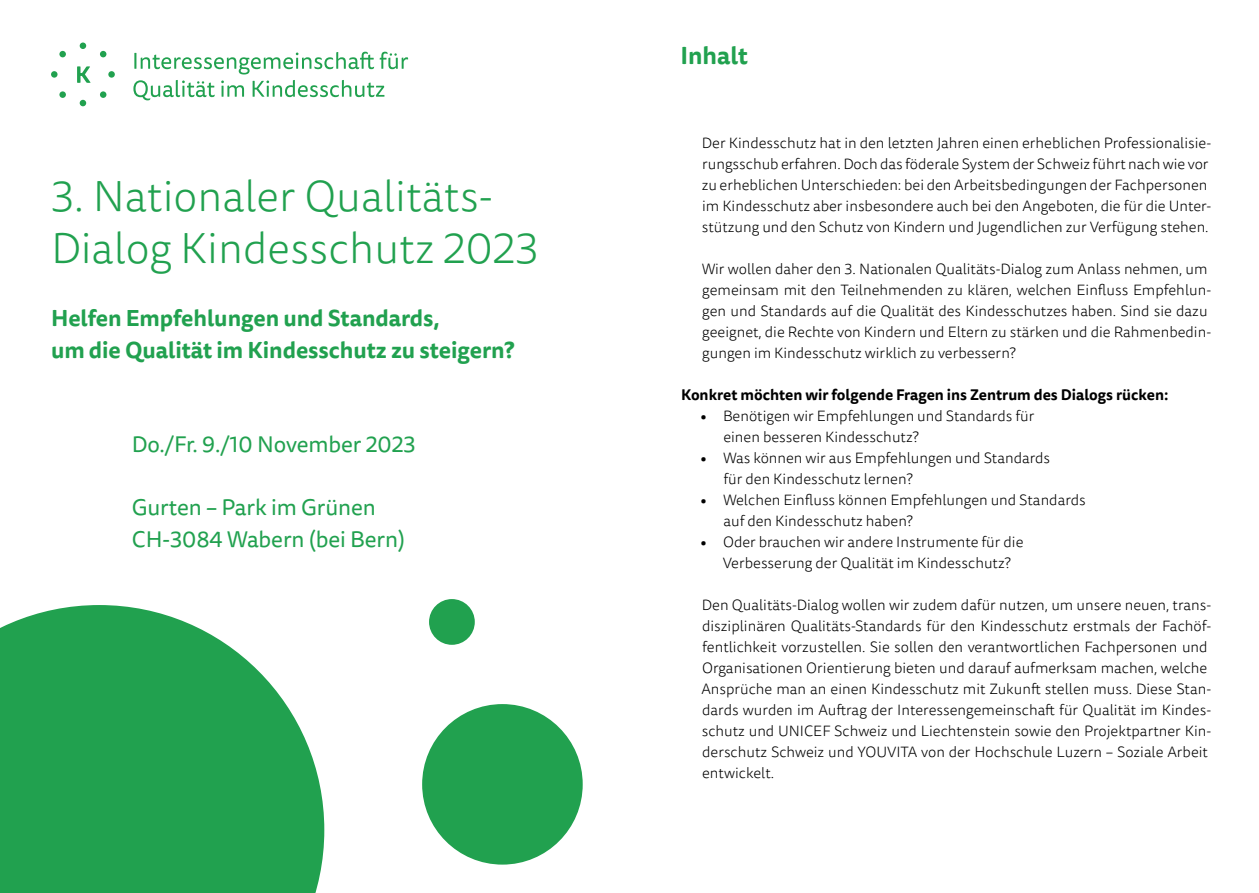
<style>
.page{position:relative;width:1259px;height:893px;background:#fff}
.page>*{position:absolute;margin:0;border:0;box-sizing:border-box;transform-origin:0 0}
.t1{font:300 43.5px/52.5px "Tisa Sans Pro";color:#21a14f}
.t2{font:700 24px "Tisa Sans Pro";color:#21a14f}
.t3{font:700 22.5px/31.5px "Tisa Sans Pro";letter-spacing:-.005em;color:#21a14f}
.t4{font:22.5px/31.5px "Tisa Sans Pro";letter-spacing:-.005em;color:#21a14f}
.t5{font:300 15px/21px "Tisa Sans Pro";color:#000}
.t6{font:700 15px "Tisa Sans Pro";color:#000}
.s1{font-weight:500}
</style>
<div class="page">
<div style="left:422px;top:704px;width:161px;height:161px;background:#21a14f;border-radius:50%"></div>
<svg style="left:0;top:605px;width:324px;height:288px;fill:#21a14f"></svg>
<div style="left:429px;top:599px;width:46px;height:46px;background:#21a14f;border-radius:50%"></div>
<svg style="left:133px;top:80px;width:251px;height:20px"></svg>
<svg style="left:134px;top:52px;width:274px;height:22px"></svg>
<svg style="left:77px;top:66px;width:14px;height:17px"></svg>
<svg style="left:80px;top:43px;width:6px;height:6px"></svg>
<div style="left:59px;top:51px;width:7px;height:6px;background:#21a14f;border-radius:50%"></div>
<svg style="left:100px;top:51px;width:6px;height:6px"></svg>
<div style="left:51px;top:71px;width:7px;height:7px;background:#21a14f;border-radius:50%"></div>
<div style="left:108px;top:71px;width:7px;height:7px;background:#21a14f;border-radius:50%"></div>
<div style="left:100px;top:91px;width:6px;height:7px;background:#21a14f;border-radius:50%"></div>
<div style="left:59px;top:91px;width:7px;height:7px;background:#21a14f;border-radius:50%"></div>
<svg style="left:80px;top:100px;width:6px;height:6px"></svg>
<h1 class="t1" style="left:51px;top:171px;width:489px">3. Nationaler Qualitäts-<br>Dialog Kindesschutz 2023</h1>
<h3 class="t3" style="left:51px;top:302px;width:465px">Helfen Empfehlungen und Standards,<br>um die Qualität im Kindesschutz zu steigern?</h3>
<h3 class="t4" style="left:132px;top:429px;width:285px">Do./Fr. 9./10 November 2023</h3>
<h3 class="t4" style="left:132px;top:492px;width:275px">Gurten – Park im Grünen<br>CH-3084 Wabern (bei Bern)</h3>
<h2 class="t2" style="left:680px;top:37px;width:69px">Inhalt</h2>
<p class="t5" style="left:701px;top:132px;width:511px">Der Kindesschutz hat in den letzten Jahren einen erheblichen Professionalisie&shy;rungsschub erfahren. Doch das föderale System der Schweiz führt nach wie vor zu erheblichen Unterschieden: bei den Arbeitsbedingungen der Fachpersonen im Kindesschutz aber insbesondere auch bei den Angeboten, die für die Unter&shy;stützung und den Schutz von Kindern und Jugendlichen zur Verfügung stehen.</p>
<p class="t5" style="left:702px;top:258px;width:511px">Wir wollen daher den 3. Nationalen Qualitäts-Dialog zum Anlass nehmen, um gemeinsam mit den Teilnehmenden zu klären, welchen Einfluss Empfehlun&shy;gen und Standards auf die Qualität des Kindesschutzes haben. Sind sie dazu geeignet, die Rechte von Kindern und Eltern zu stärken und die Rahmenbedin&shy;gungen im Kindesschutz wirklich zu verbessern?</p>
<p class="t6" style="left:681px;top:383px;width:489px">Konkret möchten wir folgende Fragen ins Zentrum des Dialogs rücken:</p>
<p class="t5" style="left:723px;top:405px;width:312px;text-indent:-23px"><span class="s1">•</span> Benötigen wir Empfehlungen und Standards für einen besseren Kindesschutz?</p>
<p class="t5" style="left:723px;top:447px;width:328px;text-indent:-23px"><span class="s1">•</span> Was können wir aus Empfehlungen und Standards für den Kindesschutz lernen?</p>
<p class="t5" style="left:723px;top:489px;width:364px;text-indent:-23px"><span class="s1">•</span> Welchen Einfluss können Empfehlungen und Standards auf den Kindesschutz haben?</p>
<p class="t5" style="left:723px;top:531px;width:302px;text-indent:-22px"><span class="s1">•</span> Oder brauchen wir andere Instrumente für die<br>Verbesserung der Qualität im Kindesschutz?</p>
<p class="t5" style="left:701px;top:594px;width:511px">Den Qualitäts-Dialog wollen wir zudem dafür nutzen, um unsere neuen, trans&shy;disziplinären Qualitäts-Standards für den Kindesschutz erstmals der Fachöf&shy;fentlichkeit vorzustellen. Sie sollen den verantwortlichen Fachpersonen und Organisationen Orientierung bieten und darauf aufmerksam machen, welche Ansprüche man an einen Kindesschutz mit Zukunft stellen muss. Diese Stan&shy;dards wurden im Auftrag der Interessengemeinschaft für Qualität im Kindes&shy;schutz und UNICEF Schweiz und Liechtenstein sowie den Projektpartner Kin&shy;derschutz Schweiz und YOUVITA von der Hochschule Luzern – Soziale Arbeit entwickelt.</p>
</div>
